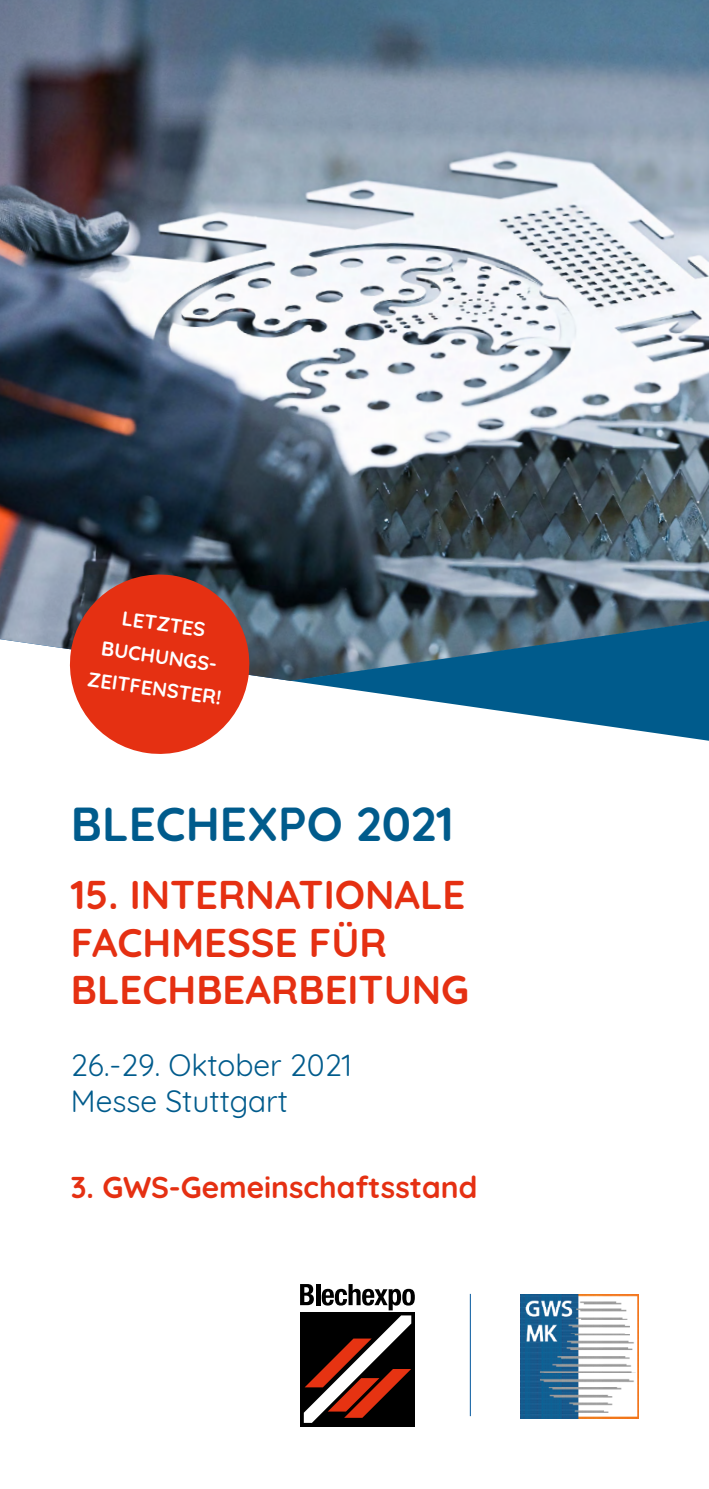
<style>
.page{position:relative;width:709px;height:1489px;background:#fff}
.page>*{position:absolute;margin:0;border:0;box-sizing:border-box;transform-origin:0 0}
.Headline{font:700 47.5px "Quicksand";color:#005b8c}
.Headline-2{font:700 40px "Quicksand";color:#e53012}
.Headline-3{font:30px "Quicksand";color:#005b8c}
.Headline-4{font:700 30px "Quicksand";color:#e53012}
.Headline-5{font:700 20px/32.5px "Quicksand";color:#fff;text-align:center}
</style>
<div class="page">
<div style="left:300px;top:1311px;width:115px;height:115px;background:#000"></div>
<svg style="left:300px;top:1284px;width:115px;height:138px"></svg>
<hr style="left:470px;top:1293px;width:1px;height:122px;background:#00569d">
<img style="left:0;top:0;width:709px;height:681px">
<svg style="left:290px;top:620px;width:419px;height:120px"></svg>
<svg style="left:64px;top:568px;width:191px;height:186px"></svg>
<img style="left:520px;top:1294px;width:118px;height:124px">
<p class="Headline-5" style="left:125px;top:600px;width:86px;rotate:8deg">LETZTES</p>
<p class="Headline-5" style="left:95px;top:629px;width:136px;rotate:8deg">BUCHUNGS-<br>ZEITFENSTER!</p>
<p class="Headline" style="left:71px;top:785px;width:384px">BLECHEXPO 2021</p>
<p class="Headline-2" style="left:71px;top:861px;width:396px">15. INTERNATIONALE</p>
<p class="Headline-2" style="left:71px;top:909px;width:318px">FACHMESSE FÜR</p>
<p class="Headline-2" style="left:71px;top:957px;width:400px">BLECHBEARBEITUNG</p>
<p class="Headline-3" style="left:71px;top:1042px;width:282px">26.-29. Oktober 2021</p>
<p class="Headline-3" style="left:71px;top:1078px;width:219px">Messe Stuttgart</p>
<p class="Headline-4" style="left:71px;top:1162px;width:408px">3. GWS-Gemeinschaftsstand</p>
</div>
